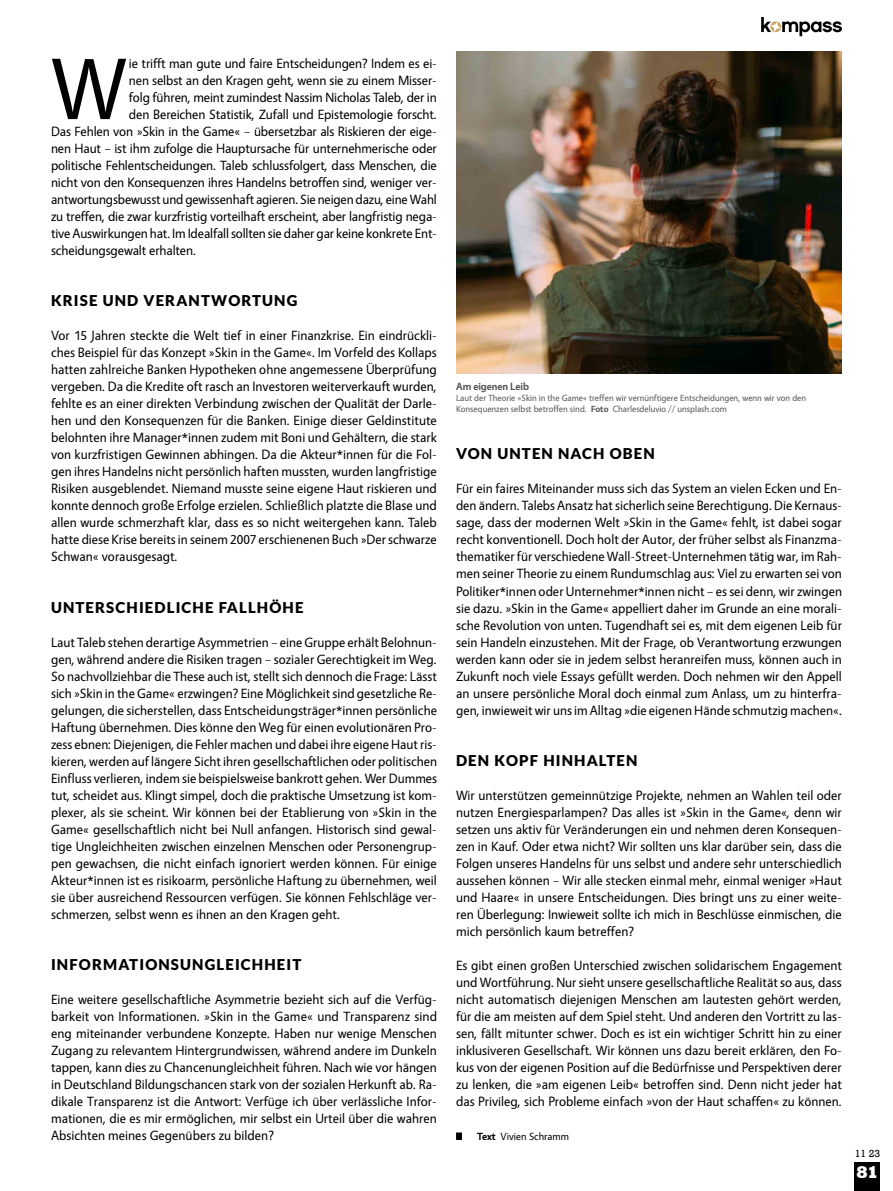
<style>
.page{position:relative;width:893px;height:1191px;background:#fff}
.page>*{position:absolute;margin:0;border:0;box-sizing:border-box;transform-origin:0 0}
.t1{font:87.6px "Vegur";color:#000}
.t2{font:800 17.25px "Rockwell";color:#fff}
.t3{font:900 15px "Lato";letter-spacing:.075em;color:#000}
.t4{font:13.5px/17px "Vegur";letter-spacing:-.01em;color:#000;text-align:justify}
.t5{font:10.5px "Vegur";color:#000}
.t6{font:700 10.5px "Vegur";color:#565656}
.t7{font:10.5px "Rockwell";color:#000}
.t8{font:9px/10.8px "Vegur";color:#565656}
.s1{font-weight:700}
</style>
<div class="page">
<svg style="left:761px;top:17px;width:81px;height:19px"></svg>
<div style="left:855px;top:1162px;width:25px;height:29px;background:#000"></div>
<img style="left:456px;top:51px;width:386px;height:323px">
<div style="left:456px;top:1132px;width:6px;height:8px;background:#000"></div>
<h1 class="t1" style="left:51px;top:42px;width:77px">W</h1>
<p class="t4" style="left:129px;top:55px;width:309px">ie trifft man gute und faire Entscheidungen? Indem es ei-</p>
<p class="t4" style="left:129px;top:72px;width:309px">nen selbst an den Kragen geht, wenn sie zu einem Misser-</p>
<p class="t4" style="left:129px;top:89px;width:309px">folg führen, meint zumindest Nassim Nicholas Taleb, der in</p>
<p class="t4" style="left:129px;top:106px;width:309px">den Bereichen Statistik, Zufall und Epistemologie forscht.</p>
<p class="t4" style="left:51px;top:123px;width:387px">Das Fehlen von »Skin in the Game« – übersetzbar als Riskieren der eige-</p>
<p class="t4" style="left:51px;top:140px;width:387px">nen Haut – ist ihm zufolge die Hauptursache für unternehmerische oder</p>
<p class="t4" style="left:51px;top:157px;width:387px">politische Fehlentscheidungen. Taleb schlussfolgert, dass Menschen, die</p>
<p class="t4" style="left:51px;top:174px;width:387px">nicht von den Konsequenzen ihres Handelns betroffen sind, weniger ver-</p>
<p class="t4" style="left:51px;top:191px;width:387px">antwortungsbewusst und gewissenhaft agieren. Sie neigen dazu, eine Wahl</p>
<p class="t4" style="left:51px;top:208px;width:387px">zu treffen, die zwar kurzfristig vorteilhaft erscheint, aber langfristig nega-</p>
<p class="t4" style="left:51px;top:225px;width:387px">tive Auswirkungen hat. Im Idealfall sollten sie daher gar keine konkrete Ent-</p>
<p class="t4" style="left:51px;top:242px;width:147px">scheidungsgewalt erhalten.</p>
<p class="t3" style="left:51px;top:292px;width:248px">KRISE UND VERANTWORTUNG</p>
<p class="t4" style="left:51px;top:327px;width:387px">Vor 15 Jahren steckte die Welt tief in einer Finanzkrise. Ein eindrückli&shy;ches Beispiel für das Konzept »Skin in the Game«. Im Vorfeld des Kollaps hatten zahlreiche Banken Hypotheken ohne angemessene Überprüfung vergeben. Da die Kredite oft rasch an Investoren weiterverkauft wurden, fehlte es an einer direkten Verbindung zwischen der Qualität der Darle&shy;hen und den Konsequenzen für die Banken. Einige dieser Geldinstitute belohnten ihre Manager*innen zudem mit Boni und Gehältern, die stark von kurzfristigen Gewinnen abhingen. Da die Akteur*innen für die Fol&shy;gen ihres Handelns nicht persönlich haften mussten, wurden langfristige Risiken ausgeblendet. Niemand musste seine eigene Haut riskieren und konnte dennoch große Erfolge erzielen. Schließlich platzte die Blase und allen wurde schmerzhaft klar, dass es so nicht weitergehen kann. Taleb hatte diese Krise bereits in seinem 2007 erschienenen Buch »Der schwarze Schwan« vorausgesagt.</p>
<p class="t3" style="left:51px;top:598px;width:254px">UNTERSCHIEDLICHE FALLHÖHE</p>
<p class="t4" style="left:51px;top:633px;width:388px">Laut Taleb stehen derartige Asymmetrien – eine Gruppe erhält Belohnun&shy;gen, während andere die Risiken tragen – sozialer Gerechtigkeit im Weg.<br>So nachvollziehbar die These auch ist, stellt sich dennoch die Frage: Lässt sich »Skin in the Game« erzwingen? Eine Möglichkeit sind gesetzliche Re&shy;gelungen, die sicherstellen, dass Entscheidungsträger*innen persönliche Haftung übernehmen. Dies könne den Weg für einen evolutionären Pro&shy;zess ebnen: Diejenigen, die Fehler machen und dabei ihre eigene Haut ris&shy;kieren, werden auf längere Sicht ihren gesellschaftlichen oder politischen Einfluss verlieren, indem sie beispielsweise bankrott gehen. Wer Dummes tut, scheidet aus. Klingt simpel, doch die praktische Umsetzung ist kom&shy;plexer, als sie scheint. Wir können bei der Etablierung von »Skin in the Game« gesellschaftlich nicht bei Null anfangen. Historisch sind gewal&shy;tige Ungleichheiten zwischen einzelnen Menschen oder Personengrup&shy;pen gewachsen, die nicht einfach ignoriert werden können. Für einige Akteur*innen ist es risikoarm, persönliche Haftung zu übernehmen, weil sie über ausreichend Ressourcen verfügen. Sie können Fehlschläge ver&shy;schmerzen, selbst wenn es ihnen an den Kragen geht.</p>
<p class="t3" style="left:51px;top:955px;width:252px">INFORMATIONSUNGLEICHHEIT</p>
<p class="t4" style="left:51px;top:991px;width:388px">Eine weitere gesellschaftliche Asymmetrie bezieht sich auf die Verfüg&shy;barkeit von Informationen. »Skin in the Game« und Transparenz sind eng miteinander verbundene Konzepte. Haben nur wenige Menschen Zugang zu relevantem Hintergrundwissen, während andere im Dunkeln tappen, kann dies zu Chancenungleichheit führen. Nach wie vor hängen in Deutschland Bildungschancen stark von der sozialen Herkunft ab. Ra&shy;dikale Transparenz ist die Antwort: Verfüge ich über verlässliche Infor&shy;mationen, die es mir ermöglichen, mir selbst ein Urteil über die wahren Absichten meines Gegenübers zu bilden?</p>
<p class="t6" style="left:456px;top:381px;width:75px">Am eigenen Leib</p>
<p class="t8" style="left:456px;top:393px;width:352px">Laut der Theorie »Skin in the Game« treffen wir vernünftigere Entscheidungen, wenn wir von den<br>Konsequenzen selbst betroffen sind. <span class="s1">Foto</span> Charlesdeluvio // unsplash.com</p>
<p class="t3" style="left:456px;top:445px;width:200px">VON UNTEN NACH OBEN</p>
<p class="t4" style="left:456px;top:480px;width:388px">Für ein faires Miteinander muss sich das System an vielen Ecken und En&shy;den ändern. Talebs Ansatz hat sicherlich seine Berechtigung. Die Kernaus&shy;sage, dass der modernen Welt »Skin in the Game« fehlt, ist dabei sogar recht konventionell. Doch holt der Autor, der früher selbst als Finanzma&shy;thematiker für verschiedene Wall-Street-Unternehmen tätig war, im Rah&shy;men seiner Theorie zu einem Rundumschlag aus: Viel zu erwarten sei von Politiker*innen oder Unternehmer*innen nicht – es sei denn, wir zwingen sie dazu. »Skin in the Game« appelliert daher im Grunde an eine morali&shy;sche Revolution von unten. Tugendhaft sei es, mit dem eigenen Leib für sein Handeln einzustehen. Mit der Frage, ob Verantwortung erzwungen werden kann oder sie in jedem selbst heranreifen muss, können auch in Zukunft noch viele Essays gefüllt werden. Doch nehmen wir den Appell an unsere persönliche Moral doch einmal zum Anlass, um zu hinterfra&shy;gen, inwieweit wir uns im Alltag »die eigenen Hände schmutzig machen«.</p>
<p class="t3" style="left:456px;top:751px;width:183px">DEN KOPF HINHALTEN</p>
<p class="t4" style="left:456px;top:787px;width:387px">Wir unterstützen gemeinnützige Projekte, nehmen an Wahlen teil oder nutzen Energiesparlampen? Das alles ist »Skin in the Game«, denn wir setzen uns aktiv für Veränderungen ein und nehmen deren Konsequen&shy;zen in Kauf. Oder etwa nicht? Wir sollten uns klar darüber sein, dass die Folgen unseres Handelns für uns selbst und andere sehr unterschiedlich aussehen können – Wir alle stecken einmal mehr, einmal weniger »Haut und Haare« in unsere Entscheidungen. Dies bringt uns zu einer weite&shy;ren Überlegung: Inwieweit sollte ich mich in Beschlüsse einmischen, die mich persönlich kaum betreffen?</p>
<p class="t4" style="left:456px;top:957px;width:387px">Es gibt einen großen Unterschied zwischen solidarischem Engagement und Wortführung. Nur sieht unsere gesellschaftliche Realität so aus, dass nicht automatisch diejenigen Menschen am lautesten gehört werden, für die am meisten auf dem Spiel steht. Und anderen den Vortritt zu las&shy;sen, fällt mitunter schwer. Doch es ist ein wichtiger Schritt hin zu einer inklusiveren Gesellschaft. Wir können uns dazu bereit erklären, den Fo&shy;kus von der eigenen Position auf die Bedürfnisse und Perspektiven derer zu lenken, die »am eigenen Leib« betroffen sind. Denn nicht jeder hat das Privileg, sich Probleme einfach »von der Haut schaffen« zu können.</p>
<p class="t5" style="left:477px;top:1130px;width:93px"><span class="s1">Text</span> Vivien Schramm</p>
<p class="t7" style="left:855px;top:1147px;width:27px">11 23</p>
<p class="t2" style="left:856px;top:1162px;width:24px">81</p>
</div>
